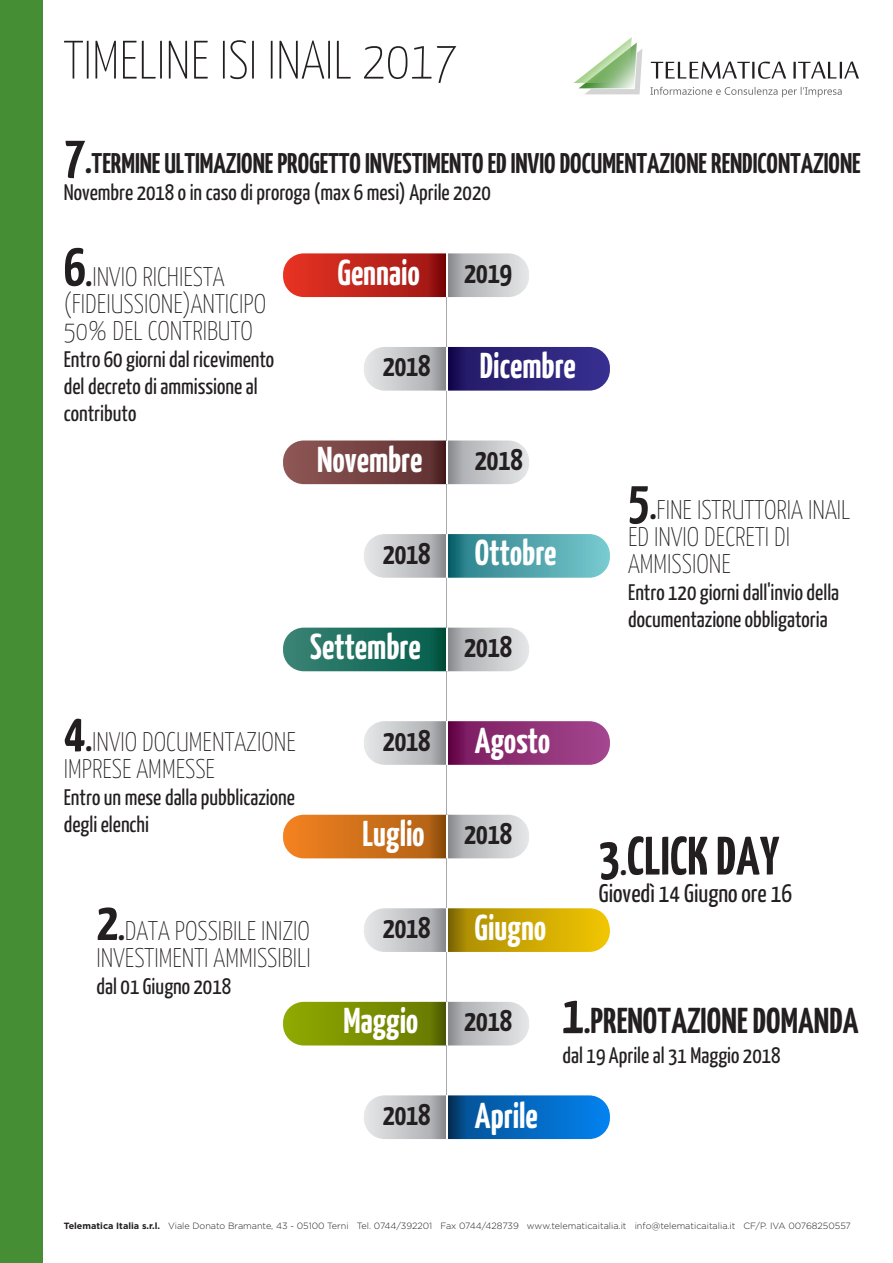
<style>
.page{position:relative;width:893px;height:1263px;background:#fff}
.page>*{position:absolute;margin:0;border:0;box-sizing:border-box;transform-origin:0 0}
.t1{font:700 54px "Yanone Kaffeesatz";color:#231f20}
.t2{font:100 54px "Yanone Kaffeesatz";color:#231f20}
.t3{font:700 36px "Yanone Kaffeesatz";color:#fff}
.t4{font:700 36px "Yanone Kaffeesatz";color:#231f20}
.t5{font:700 30px "Yanone Kaffeesatz";color:#231f20}
.t6{font:700 28.5px "Yanone Kaffeesatz";letter-spacing:-.005em;color:#231f20}
.t7{font:100 27px/27px "Yanone Kaffeesatz";color:#231f20}
.t8{font:25.5px "Yanone Kaffeesatz";color:#231f20}
.t9{font:22.5px/27px "Yanone Kaffeesatz";color:#231f20}
.t10{font:300 9px "Gotham";color:#231f20}
.s1{font-size:36px}
.s2{font-size:54px}
.s3{font-weight:700}
</style>
<div class="page">
<svg style="left:651px;top:87px;width:191px;height:10px"></svg>
<svg style="left:651px;top:61px;width:208px;height:18px"></svg>
<svg style="left:574px;top:37px;width:68px;height:57px"></svg>
<div style="left:0;top:0;width:43px;height:1263px;background:#468e34"></div>
<svg style="left:283px;top:253px;width:246px;height:44px;background:#c25f5a"></svg>
<svg style="left:283px;top:440px;width:246px;height:44px;background:#927273"></svg>
<svg style="left:283px;top:628px;width:246px;height:43px;background:#598e84"></svg>
<svg style="left:364px;top:347px;width:246px;height:44px;background:#645f96"></svg>
<svg style="left:364px;top:534px;width:246px;height:44px;background:#7aafb5"></svg>
<svg style="left:364px;top:1095px;width:246px;height:44px;background:#4b8ac1"></svg>
<svg style="left:364px;top:908px;width:246px;height:44px;background:#c9b24b"></svg>
<svg style="left:283px;top:815px;width:246px;height:43px;background:#cb8e57"></svg>
<svg style="left:364px;top:721px;width:246px;height:44px;background:#a26693"></svg>
<svg style="left:283px;top:1002px;width:246px;height:43px;background:#94a247"></svg>
<hr style="left:446px;top:253px;width:1px;height:44px;background:#fff">
<hr style="left:446px;top:347px;width:1px;height:44px;background:#fff">
<hr style="left:446px;top:440px;width:1px;height:44px;background:#fff">
<hr style="left:446px;top:534px;width:1px;height:44px;background:#fff">
<hr style="left:446px;top:628px;width:1px;height:43px;background:#fff">
<hr style="left:446px;top:721px;width:1px;height:44px;background:#fff">
<hr style="left:446px;top:815px;width:1px;height:43px;background:#fff">
<hr style="left:446px;top:908px;width:1px;height:44px;background:#fff">
<hr style="left:446px;top:1002px;width:1px;height:43px;background:#fff">
<hr style="left:446px;top:1095px;width:1px;height:44px;background:#fff">
<hr style="left:446px;top:297px;width:1px;height:50px;background:#a8a9ad">
<hr style="left:446px;top:391px;width:1px;height:49px;background:#a8a9ad">
<hr style="left:446px;top:484px;width:1px;height:50px;background:#a8a9ad">
<hr style="left:446px;top:578px;width:1px;height:50px;background:#a8a9ad">
<hr style="left:446px;top:671px;width:1px;height:50px;background:#a8a9ad">
<hr style="left:446px;top:765px;width:1px;height:50px;background:#a8a9ad">
<hr style="left:446px;top:858px;width:1px;height:50px;background:#a8a9ad">
<hr style="left:446px;top:952px;width:1px;height:50px;background:#a8a9ad">
<hr style="left:446px;top:1045px;width:1px;height:50px;background:#a8a9ad">
<h1 class="t2" style="left:64px;top:35px;width:396px">TIMELINE ISI INAIL 2017</h1>
<h1 class="t1" style="left:64px;top:130px;width:30px">7<span class="s1">.</span></h1>
<p class="t9" style="left:64px;top:180px;width:428px">Novembre 2018 o in caso di proroga (max 6 mesi) Aprile 2020</p>
<p class="t6" style="left:92px;top:150px;width:771px">TERMINE ULTIMAZIONE PROGETTO INVESTIMENTO ED INVIO DOCUMENTAZIONE RENDICONTAZIONE</p>
<h1 class="t1" style="left:64px;top:243px;width:30px">6<span class="s1">.</span></h1>
<p class="t7" style="left:64px;top:291px;width:204px">(FIDEIUSSIONE)ANTICIPO<br>50% DEL CONTRIBUTO</p>
<p class="t9" style="left:64px;top:347px;width:212px">Entro 60 giorni dal ricevimento del decreto di ammissione al contributo</p>
<p class="t7" style="left:92px;top:264px;width:134px">INVIO RICHIESTA</p>
<h2 class="t3" style="left:338px;top:256px;width:84px">Gennaio</h2>
<h3 class="t5" style="left:383px;top:352px;width:49px">2018</h3>
<h2 class="t3" style="left:317px;top:443px;width:107px">Novembre</h2>
<h3 class="t5" style="left:383px;top:539px;width:49px">2018</h3>
<h2 class="t3" style="left:310px;top:630px;width:112px">Settembre</h2>
<h1 class="t1" style="left:64px;top:708px;width:30px">4<span class="s1">.</span></h1>
<p class="t7" style="left:64px;top:757px;width:153px">IMPRESE AMMESSE</p>
<p class="t9" style="left:64px;top:785px;width:233px">Entro un mese dalla pubblicazione degli elenchi</p>
<p class="t7" style="left:92px;top:730px;width:205px">INVIO DOCUMENTAZIONE</p>
<h3 class="t5" style="left:383px;top:727px;width:49px">2018</h3>
<h2 class="t3" style="left:362px;top:817px;width:64px">Luglio</h2>
<h1 class="t1" style="left:97px;top:897px;width:30px">2<span class="s1">.</span></h1>
<p class="t7" style="left:97px;top:945px;width:216px">INVESTIMENTI AMMISSIBILI</p>
<p class="t9" style="left:97px;top:974px;width:136px">dal 01 Giugno 2018</p>
<p class="t7" style="left:125px;top:918px;width:187px">DATA POSSIBILE INIZIO</p>
<h3 class="t5" style="left:383px;top:914px;width:49px">2018</h3>
<h2 class="t3" style="left:343px;top:1004px;width:77px">Maggio</h2>
<h3 class="t5" style="left:383px;top:1101px;width:49px">2018</h3>
<h3 class="t5" style="left:464px;top:259px;width:49px">2019</h3>
<h2 class="t3" style="left:480px;top:349px;width:97px">Dicembre</h2>
<h3 class="t5" style="left:475px;top:446px;width:49px">2018</h3>
<h2 class="t3" style="left:475px;top:537px;width:83px">Ottobre</h2>
<h3 class="t5" style="left:464px;top:633px;width:49px">2018</h3>
<h2 class="t3" style="left:475px;top:724px;width:77px">Agosto</h2>
<h3 class="t5" style="left:464px;top:820px;width:49px">2018</h3>
<h2 class="t3" style="left:475px;top:911px;width:73px">Giugno</h2>
<h1 class="t1" style="left:628px;top:475px;width:30px">5<span class="s1">.</span></h1>
<p class="t7" style="left:628px;top:524px;width:163px">ED INVIO DECRETI DI<br>AMMISSIONE</p>
<p class="t9" style="left:628px;top:579px;width:213px">Entro 120 giorni dall'invio della documentazione obbligatoria</p>
<p class="t7" style="left:656px;top:497px;width:195px">FINE ISTRUTTORIA INAIL</p>
<h1 class="t1" style="left:599px;top:831px;width:182px">3<span class="s1">.</span>CLICK DAY</h1>
<p class="t8" style="left:599px;top:881px;width:195px">Giovedì 14 Giugno ore 16</p>
<h3 class="t5" style="left:464px;top:1007px;width:49px">2018</h3>
<h2 class="t3" style="left:475px;top:1099px;width:64px">Aprile</h2>
<h2 class="t4" style="left:563px;top:1004px;width:297px"><span class="s2">1</span>.PRENOTAZIONE DOMANDA</h2>
<p class="t9" style="left:562px;top:1043px;width:219px">dal 19 Aprile al 31 Maggio 2018</p>
<p class="t10" style="left:64px;top:1221px;width:789px"><span class="s3">Telematica Italia s.r.l.</span> Viale Donato Bramante, 43 - 05100 Terni Tel. 0744/392201 Fax 0744/428739 www.telematicaitalia.it info@telematicaitalia.it CF/P. IVA 00768250557</p>
</div>
